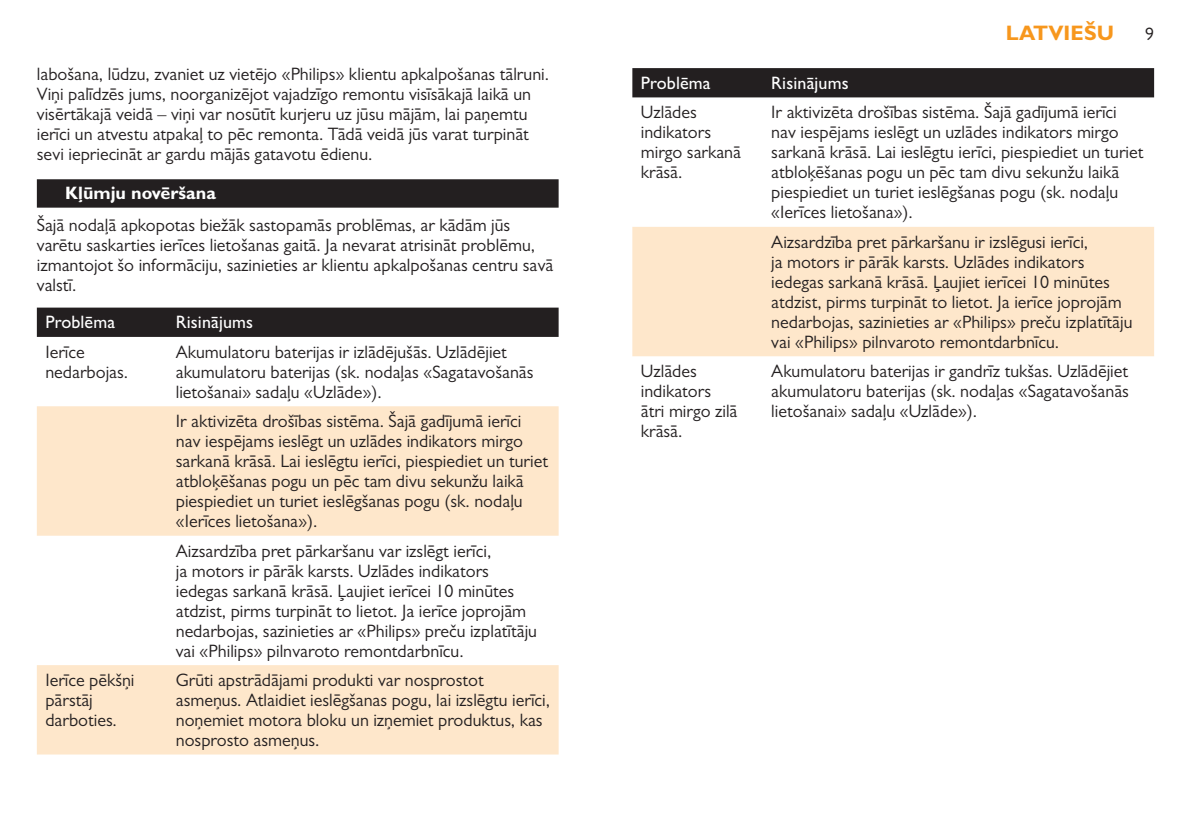
<style>
.page{position:relative;width:1191px;height:840px;background:#fff}
.page>*{position:absolute;margin:0;border:0;box-sizing:border-box;transform-origin:0 0}
.t1{font:700 21px "Gill Sans MT Pro";letter-spacing:.01em;color:#f7971d}
.t2{font:18px/20px "Gill Sans MT Pro";color:#231f20}
.t3{font:500 18px "Gill Sans MT Pro";letter-spacing:.01em;color:#fff}
.t4{font:700 18px "Gill Sans MT Pro";color:#fff}
</style>
<div class="page">
<div style="left:37px;top:179px;width:521px;height:28px;background:#231f20"></div>
<div style="left:37px;top:307px;width:521px;height:30px;background:#231f20"></div>
<svg style="left:37px;top:406px;width:521px;height:348px;fill:#fee7cb"></svg>
<div style="left:632px;top:68px;width:522px;height:29px;background:#231f20"></div>
<div style="left:632px;top:227px;width:522px;height:129px;background:#fee7cb"></div>
<p class="t2" style="left:37px;top:64px;width:514px">labošana, lūdzu, zvaniet uz vietējo «Philips» klientu apkalpošanas tālruni.<br>Viņi palīdzēs jums, noorganizējot vajadzīgo remontu visīsākajā laikā un visērtākajā veidā – viņi var nosūtīt kurjeru uz jūsu mājām, lai paņemtu ierīci un atvestu atpakaļ to pēc remonta. Tādā veidā jūs varat turpināt sevi iepriecināt ar gardu mājās gatavotu ēdienu.</p>
<p class="t4" style="left:65px;top:182px;width:152px">Kļūmju novēršana</p>
<p class="t2" style="left:37px;top:214px;width:518px">Šajā nodaļā apkopotas biežāk sastopamās problēmas, ar kādām jūs varētu saskarties ierīces lietošanas gaitā. Ja nevarat atrisināt problēmu, izmantojot šo informāciju, sazinieties ar klientu apkalpošanas centru savā valstī.</p>
<p class="t3" style="left:45px;top:311px;width:71px">Problēma</p>
<p class="t3" style="left:176px;top:311px;width:79px">Risinājums</p>
<p class="t2" style="left:45px;top:341px;width:84px">Ierīce nedarbojas.</p>
<p class="t2" style="left:176px;top:341px;width:359px">Akumulatoru baterijas ir izlādējušās. Uzlādējiet akumulatoru baterijas (sk. nodaļas «Sagatavošanās lietošanai» sadaļu «Uzlāde»).</p>
<p class="t2" style="left:176px;top:410px;width:374px">Ir aktivizēta drošības sistēma. Šajā gadījumā ierīci nav iespējams ieslēgt un uzlādes indikators mirgo sarkanā krāsā. Lai ieslēgtu ierīci, piespiediet un turiet atbloķēšanas pogu un pēc tam divu sekunžu laikā piespiediet un turiet ieslēgšanas pogu (sk. nodaļu «Ierīces lietošana»).</p>
<p class="t2" style="left:176px;top:540px;width:363px">Aizsardzība pret pārkaršanu var izslēgt ierīci,<br>ja motors ir pārāk karsts. Uzlādes indikators iedegas sarkanā krāsā. Ļaujiet ierīcei 10 minūtes atdzist, pirms turpināt to lietot. Ja ierīce joprojām nedarbojas, sazinieties ar «Philips» preču izplatītāju vai «Philips» pilnvaroto remontdarbnīcu.</p>
<p class="t2" style="left:45px;top:669px;width:91px">Ierīce pēkšņi pārstāj darboties.</p>
<p class="t2" style="left:176px;top:669px;width:376px">Grūti apstrādājami produkti var nosprostot asmeņus. Atlaidiet ieslēgšanas pogu, lai izslēgtu ierīci, noņemiet motora bloku un izņemiet produktus, kas nosprosto asmeņus.</p>
<p class="t1" style="left:1006px;top:19px;width:110px">Latviešu</p>
<p class="t2" style="left:1145px;top:23px;width:10px">9</p>
<p class="t3" style="left:641px;top:72px;width:71px">Problēma</p>
<p class="t3" style="left:771px;top:72px;width:79px">Risinājums</p>
<p class="t2" style="left:641px;top:102px;width:102px">Uzlādes indikators mirgo sarkanā krāsā.</p>
<p class="t2" style="left:771px;top:102px;width:374px">Ir aktivizēta drošības sistēma. Šajā gadījumā ierīci nav iespējams ieslēgt un uzlādes indikators mirgo sarkanā krāsā. Lai ieslēgtu ierīci, piespiediet un turiet atbloķēšanas pogu un pēc tam divu sekunžu laikā piespiediet un turiet ieslēgšanas pogu (sk. nodaļu «Ierīces lietošana»).</p>
<p class="t2" style="left:771px;top:231px;width:363px">Aizsardzība pret pārkaršanu ir izslēgusi ierīci,<br>ja motors ir pārāk karsts. Uzlādes indikators iedegas sarkanā krāsā. Ļaujiet ierīcei 10 minūtes atdzist, pirms turpināt to lietot. Ja ierīce joprojām nedarbojas, sazinieties ar «Philips» preču izplatītāju vai «Philips» pilnvaroto remontdarbnīcu.</p>
<p class="t2" style="left:641px;top:360px;width:98px">Uzlādes indikators ātri mirgo zilā krāsā.</p>
<p class="t2" style="left:771px;top:360px;width:359px;text-align:justify">Akumulatoru baterijas ir gandrīz tukšas. Uzlādējiet akumulatoru baterijas (sk. nodaļas «Sagatavošanās lietošanai» sadaļu «Uzlāde»).</p>
</div>
